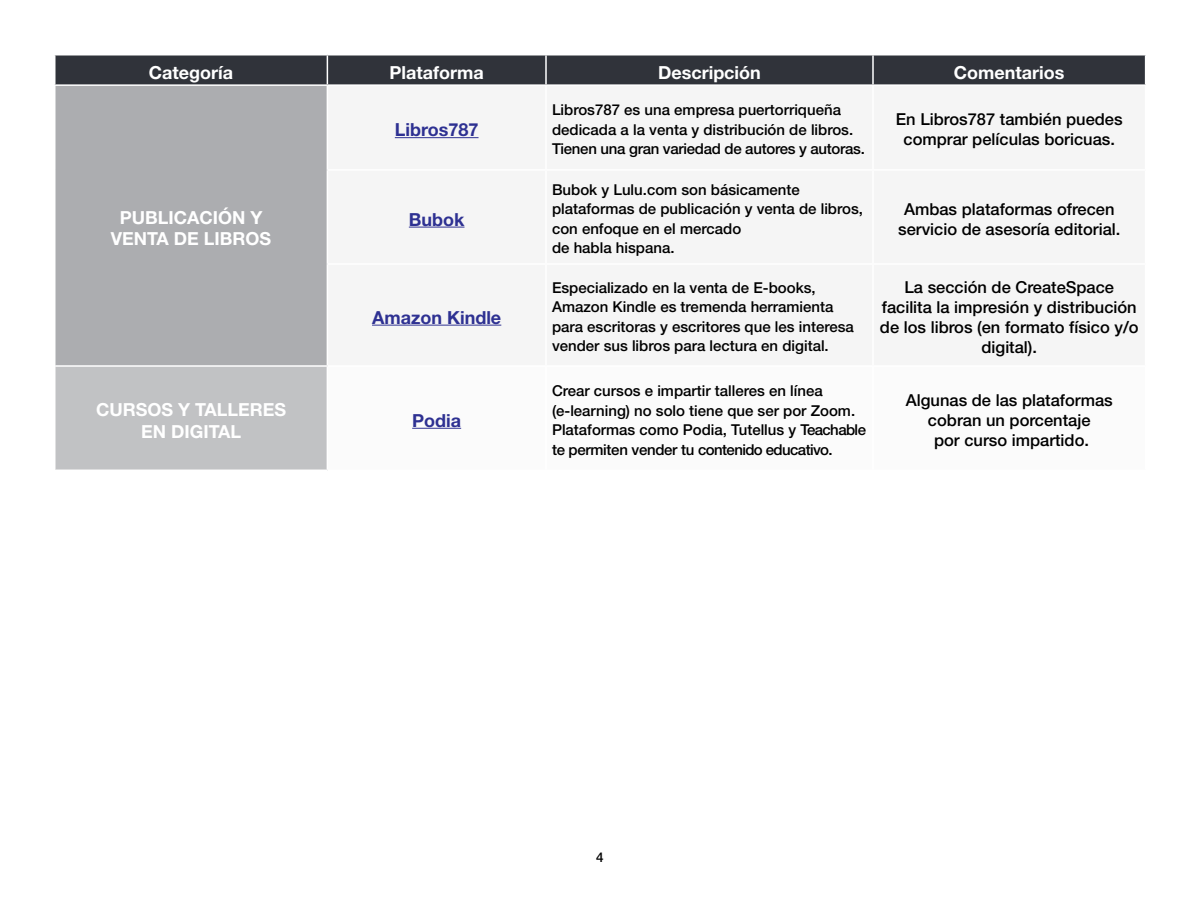
<style>
.page{position:relative;width:1200px;height:900px;background:#fff}
.page>*{position:absolute;margin:0;border:0;box-sizing:border-box;transform-origin:0 0}
.t1{font:700 18px/21.6px "Helvetica Neue";color:#fff;text-align:center}
.t2{font:700 18px "Helvetica Neue";color:#2e3192}
.t3{font:500 16.5px/19.8px "Helvetica Neue";color:#000;text-align:center}
.t4{font:500 15px/19.5px "Helvetica Neue";color:#000}
.t5{font:500 13.5px "Helvetica Neue";color:#000}
</style>
<div class="page">
<div style="left:55px;top:85px;width:272px;height:281px;background:#acadb0"></div>
<div style="left:55px;top:366px;width:272px;height:104px;background:#c1c2c4"></div>
<hr style="left:54px;top:86px;width:2px;height:84px;background:#fff">
<hr style="left:54px;top:170px;width:2px;height:94px;background:#fff">
<hr style="left:54px;top:264px;width:2px;height:101px;background:#fff">
<hr style="left:54px;top:365px;width:273px;height:2px;background:#fff">
<hr style="left:54px;top:367px;width:2px;height:103px;background:#fff">
<div style="left:55px;top:55px;width:1091px;height:29px;background:#30333a"></div>
<hr style="left:54px;top:84px;width:273px;height:2px;background:#fff">
<hr style="left:395px;top:137px;width:84px;height:1px;background:#2e3192">
<hr style="left:409px;top:227px;width:56px;height:1px;background:#2e3192">
<hr style="left:372px;top:325px;width:129px;height:1px;background:#2e3192">
<hr style="left:412px;top:428px;width:49px;height:1px;background:#2e3192">
<p class="t1" style="left:149px;top:62px;width:86px">Categoría</p>
<p class="t1" style="left:390px;top:62px;width:96px">Plataforma</p>
<p class="t1" style="left:658px;top:62px;width:104px">Descripción</p>
<p class="t1" style="left:954px;top:62px;width:112px">Comentarios</p>
<p class="t1" style="left:111px;top:207px;width:162px">PUBLICACIÓN Y<br>VENTA DE LIBROS</p>
<p class="t2" style="left:395px;top:116px;width:85px">Libros787</p>
<p class="t2" style="left:409px;top:205px;width:57px">Bubok</p>
<p class="t2" style="left:372px;top:303px;width:131px">Amazon Kindle</p>
<p class="t1" style="left:96px;top:399px;width:192px">CURSOS Y TALLERES<br>EN DIGITAL</p>
<p class="t2" style="left:412px;top:406px;width:50px">Podia</p>
<p class="t4" style="left:552px;top:99px;width:314px">Libros787 es una empresa puertorriqueña dedicada a la venta y distribución de libros.<br>Tienen una gran variedad de autores y autoras.</p>
<p class="t3" style="left:896px;top:109px;width:228px">En Libros787 también puedes comprar películas boricuas.</p>
<p class="t4" style="left:552px;top:179px;width:312px">Bubok y Lulu.com son básicamente plataformas de publicación y venta de libros, con enfoque en el mercado<br>de habla hispana.</p>
<p class="t3" style="left:898px;top:198px;width:224px">Ambas plataformas ofrecen servicio de asesoría editorial.</p>
<p class="t4" style="left:552px;top:277px;width:303px">Especializado en la venta de E-books, Amazon Kindle es tremenda herramienta para escritoras y escritores que les interesa vender sus libros para lectura en digital.</p>
<p class="t3" style="left:880px;top:277px;width:260px">La sección de CreateSpace facilita la impresión y distribución de los libros (en formato físico y/o digital).</p>
<p class="t4" style="left:552px;top:380px;width:316px">Crear cursos e impartir talleres en línea (e-learning) no solo tiene que ser por Zoom.<br>Plataformas como Podia, Tutellus y Teachable te permiten vender tu contenido educativo.</p>
<p class="t3" style="left:906px;top:390px;width:208px">Algunas de las plataformas cobran un porcentaje<br>por curso impartido.</p>
<p class="t5" style="left:596px;top:846px;width:9px">4</p>
</div>
